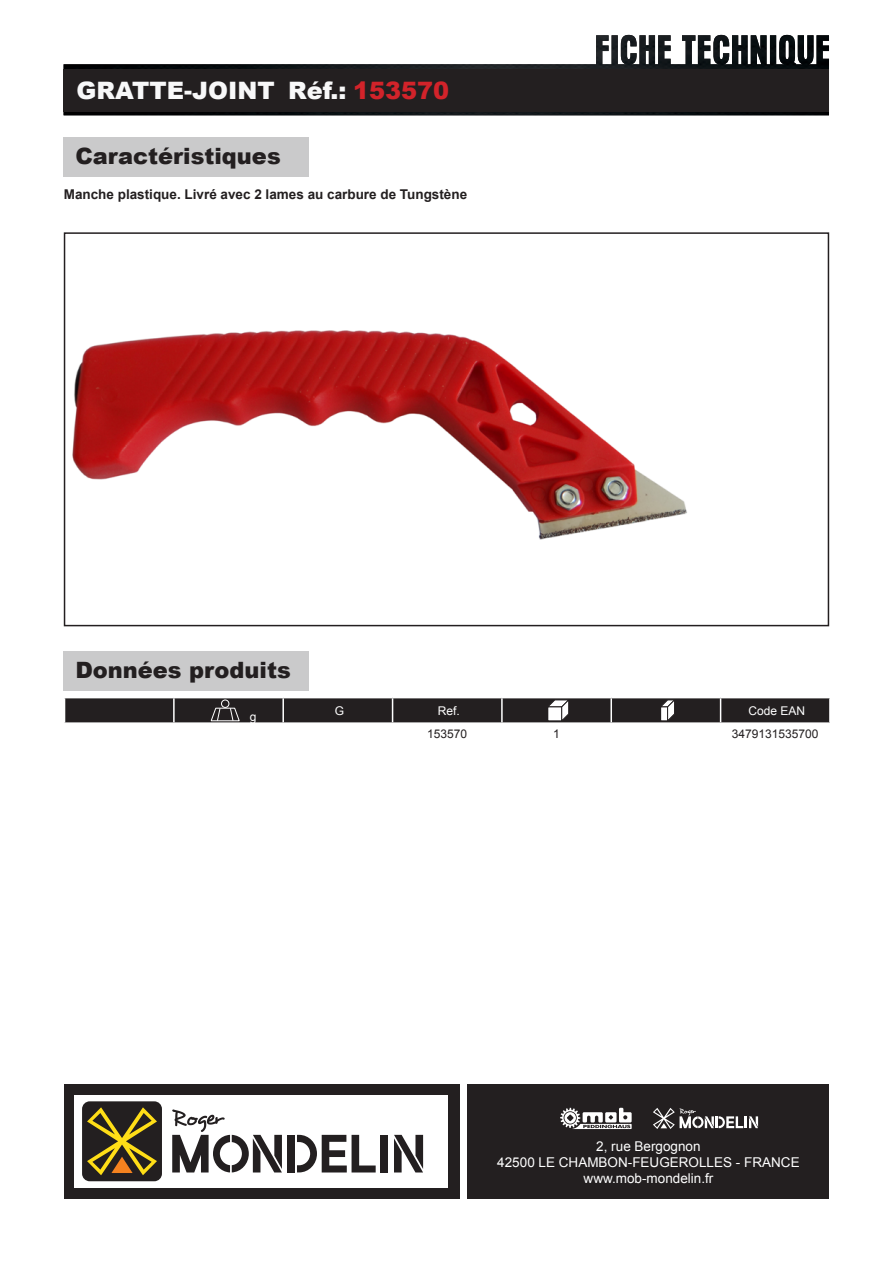
<style>
.page{position:relative;width:893px;height:1263px;background:#fff}
.page>*{position:absolute;margin:0;border:0;box-sizing:border-box;transform-origin:0 0}
.t1{font:900 24px "Arial";color:#f8f8f9}
.t2{font:900 22.5px "Arial";color:#231f20}
.t3{font:13.5px/16.4px "Arial";color:#fff;text-align:center}
.t4{font:700 13.5px "Arial";color:#231f20}
.t5{font:12px "Arial";color:#231f20}
.t6{font:12px "Arial";color:#fff}
.s1{color:#d2232a}
</style>
<div class="page">
<img style="left:64px;top:35px;width:765px;height:80px">
<div style="left:64px;top:1084px;width:395px;height:115px;background:#231f20"></div>
<div style="left:468px;top:1084px;width:361px;height:115px;background:#231f20"></div>
<svg style="left:560px;top:1108px;width:72px;height:21px"></svg>
<svg style="left:653px;top:1108px;width:105px;height:21px"></svg>
<div style="left:64px;top:69px;width:765px;height:43px;background:#231f20"></div>
<div style="left:64px;top:137px;width:245px;height:40px;background:#cacacb"></div>
<div style="left:64px;top:232px;width:765px;height:394px;border:2px solid #231f20"></div>
<div style="left:64px;top:651px;width:245px;height:40px;background:#cacacb"></div>
<svg style="left:64px;top:698px;width:766px;height:25px;background:#353132"></svg>
<img style="left:72px;top:330px;width:615px;height:210px">
<div style="left:75px;top:1095px;width:373px;height:93px;background:#fff"></div>
<div style="left:82px;top:1101px;width:80px;height:80px;background:#231f20;border-radius:8px"></div>
<svg style="left:87px;top:1107px;width:70px;height:68px"></svg>
<div style="left:288px;top:1135px;width:7px;height:37px;background:#231f20"></div>
<div style="left:380px;top:1135px;width:8px;height:37px;background:#231f20"></div>
<svg style="left:172px;top:1109px;width:110px;height:63px"></svg>
<svg style="left:394px;top:1135px;width:29px;height:37px"></svg>
<svg style="left:297px;top:1135px;width:79px;height:37px"></svg>
<h1 class="t1" style="left:76px;top:73px;width:374px">GRATTE-JOINT Réf.: <span class="s1">153570</span></h1>
<h2 class="t2" style="left:75px;top:140px;width:207px">Caractéristiques</h2>
<p class="t4" style="left:64px;top:185px;width:405px">Manche plastique. Livré avec 2 lames au carbure de Tungstène</p>
<h2 class="t2" style="left:75px;top:654px;width:217px">Données produits</h2>
<p class="t6" style="left:250px;top:709px;width:8px">g</p>
<p class="t6" style="left:335px;top:703px;width:11px">G</p>
<p class="t6" style="left:438px;top:703px;width:24px">Ref.</p>
<p class="t6" style="left:749px;top:703px;width:58px">Code EAN</p>
<p class="t5" style="left:427px;top:726px;width:42px">153570</p>
<p class="t5" style="left:553px;top:726px;width:8px">1</p>
<p class="t5" style="left:732px;top:726px;width:88px">3479131535700</p>
<p class="t3" style="left:497px;top:1138px;width:304px">2, rue Bergognon<br>42500 LE CHAMBON-FEUGEROLLES - FRANCE www.mob-mondelin.fr</p>
</div>
